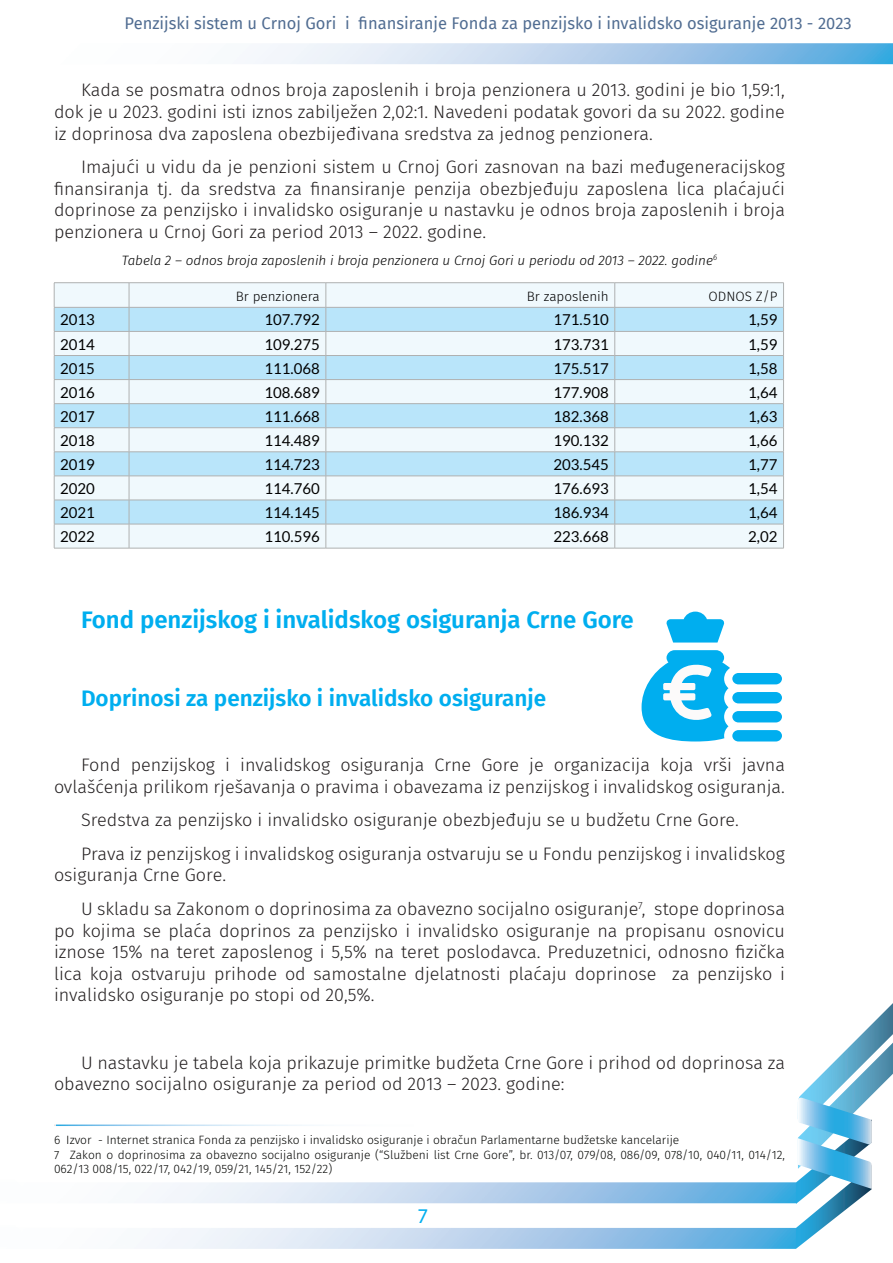
<style>
.page{position:relative;width:893px;height:1263px;background:#fff}
.page>*{position:absolute;margin:0;border:0;box-sizing:border-box;transform-origin:0 0}
.t1{font:600 24px "Fira Sans";color:#00aeef}
.t2{font:600 22.5px "Fira Sans";color:#00aeef}
.t3{font:21px "Myriad Pro";color:#00aeef}
.t4{font:300 18px/21.6px "Fira Sans";color:#231f20;text-align:justify}
.t5{font:16.5px "Fira Sans";color:#516d92}
.t6{font:15px "Lato";color:#000}
.Opis_tabela_i_grafik{font:italic 300 13.5px "Fira Sans";color:#000}
.t7{font:300 13.5px "Fira Sans";color:#000}
.Obican_text{font:300 12px/14.4px "Fira Sans";color:#040503}
</style>
<div class="page">
<img style="left:253px;top:43px;width:640px;height:21px">
<img style="left:156px;top:1228px;width:640px;height:21px">
<img style="left:155px;top:1182px;width:641px;height:21px">
<svg style="left:796px;top:1003px;width:97px;height:246px"></svg>
<div style="left:55px;top:283px;width:728px;height:265px;background:#f0f9fd"></div>
<svg style="left:55px;top:308px;width:728px;height:216px;fill:#b9e5fa"></svg>
<hr style="left:54px;top:282px;width:75px;height:1px;background:#afb1b1">
<hr style="left:129px;top:282px;width:197px;height:1px;background:#afb1b1">
<hr style="left:326px;top:282px;width:289px;height:1px;background:#afb1b1">
<hr style="left:615px;top:282px;width:169px;height:1px;background:#afb1b1">
<hr style="left:54px;top:548px;width:75px;height:1px;background:#afb1b1">
<hr style="left:129px;top:548px;width:197px;height:1px;background:#afb1b1">
<hr style="left:326px;top:548px;width:289px;height:1px;background:#afb1b1">
<hr style="left:615px;top:548px;width:169px;height:1px;background:#afb1b1">
<hr style="left:54px;top:307px;width:75px;height:1px;background:#afb1b1">
<hr style="left:54px;top:331px;width:75px;height:1px;background:#afb1b1">
<hr style="left:129px;top:307px;width:197px;height:1px;background:#afb1b1">
<hr style="left:129px;top:331px;width:197px;height:1px;background:#afb1b1">
<hr style="left:326px;top:307px;width:289px;height:1px;background:#afb1b1">
<hr style="left:326px;top:331px;width:289px;height:1px;background:#afb1b1">
<hr style="left:615px;top:307px;width:169px;height:1px;background:#afb1b1">
<hr style="left:615px;top:331px;width:169px;height:1px;background:#afb1b1">
<hr style="left:54px;top:355px;width:75px;height:1px;background:#afb1b1">
<hr style="left:54px;top:379px;width:75px;height:1px;background:#afb1b1">
<hr style="left:129px;top:355px;width:197px;height:1px;background:#afb1b1">
<hr style="left:129px;top:379px;width:197px;height:1px;background:#afb1b1">
<hr style="left:326px;top:355px;width:289px;height:1px;background:#afb1b1">
<hr style="left:326px;top:379px;width:289px;height:1px;background:#afb1b1">
<hr style="left:615px;top:355px;width:169px;height:1px;background:#afb1b1">
<hr style="left:615px;top:379px;width:169px;height:1px;background:#afb1b1">
<hr style="left:54px;top:403px;width:75px;height:1px;background:#afb1b1">
<hr style="left:54px;top:427px;width:75px;height:1px;background:#afb1b1">
<hr style="left:129px;top:403px;width:197px;height:1px;background:#afb1b1">
<hr style="left:129px;top:427px;width:197px;height:1px;background:#afb1b1">
<hr style="left:326px;top:403px;width:289px;height:1px;background:#afb1b1">
<hr style="left:326px;top:427px;width:289px;height:1px;background:#afb1b1">
<hr style="left:615px;top:403px;width:169px;height:1px;background:#afb1b1">
<hr style="left:615px;top:427px;width:169px;height:1px;background:#afb1b1">
<hr style="left:54px;top:452px;width:75px;height:1px;background:#afb1b1">
<hr style="left:54px;top:476px;width:75px;height:1px;background:#afb1b1">
<hr style="left:129px;top:452px;width:197px;height:1px;background:#afb1b1">
<hr style="left:129px;top:476px;width:197px;height:1px;background:#afb1b1">
<hr style="left:326px;top:452px;width:289px;height:1px;background:#afb1b1">
<hr style="left:326px;top:476px;width:289px;height:1px;background:#afb1b1">
<hr style="left:615px;top:452px;width:169px;height:1px;background:#afb1b1">
<hr style="left:615px;top:476px;width:169px;height:1px;background:#afb1b1">
<hr style="left:54px;top:500px;width:75px;height:1px;background:#afb1b1">
<svg style="left:54px;top:283px;width:1px;height:265px"></svg>
<hr style="left:54px;top:524px;width:75px;height:1px;background:#afb1b1">
<hr style="left:129px;top:500px;width:197px;height:1px;background:#afb1b1">
<svg style="left:129px;top:283px;width:1px;height:265px"></svg>
<hr style="left:129px;top:524px;width:197px;height:1px;background:#afb1b1">
<hr style="left:326px;top:500px;width:289px;height:1px;background:#afb1b1">
<svg style="left:326px;top:283px;width:1px;height:265px"></svg>
<hr style="left:326px;top:524px;width:289px;height:1px;background:#afb1b1">
<hr style="left:615px;top:500px;width:169px;height:1px;background:#afb1b1">
<svg style="left:614px;top:283px;width:1px;height:265px"></svg>
<svg style="left:783px;top:283px;width:1px;height:265px"></svg>
<hr style="left:615px;top:524px;width:169px;height:1px;background:#afb1b1">
<svg style="left:666px;top:612px;width:58px;height:30px"></svg>
<svg style="left:642px;top:650px;width:140px;height:91px"></svg>
<p class="t5" style="left:124px;top:11px;width:729px">Penzijski sistem u Crnoj Gori i finansiranje Fonda za penzijsko i invalidsko osiguranje 2013 - 2023</p>
<p class="t4" style="left:54px;top:79px;width:732px;text-indent:27px">Kada se posmatra odnos broja zaposlenih i broja penzionera u 2013. godini je bio 1,59:1, dok je u 2023. godini isti iznos zabilježen 2,02:1. Navedeni podatak govori da su 2022. godine iz doprinosa dva zaposlena obezbijeđivana sredstva za jednog penzionera.</p>
<p class="t4" style="left:54px;top:156px;width:732px;text-indent:27px">Imajući u vidu da je penzioni sistem u Crnoj Gori zasnovan na bazi međugeneracijskog finansiranja tj. da sredstva za finansiranje penzija obezbjeđuju zaposlena lica plaćajući doprinose za penzijsko i invalidsko osiguranje u nastavku je odnos broja zaposlenih i broja penzionera u Crnoj Gori za period 2013 – 2022. godine.</p>
<p class="Opis_tabela_i_grafik" style="left:122px;top:250px;width:597px">Tabela 2 – odnos broja zaposlenih i broja penzionera u Crnoj Gori u periodu od 2013 – 2022. godine<sup>6</sup></p>
<p class="t7" style="left:236px;top:287px;width:86px">Br penzionera</p>
<p class="t7" style="left:527px;top:287px;width:83px">Br zaposlenih</p>
<p class="t7" style="left:709px;top:287px;width:70px">ODNOS Z/P</p>
<p class="t6" style="left:60px;top:312px;width:36px">2013</p>
<p class="t6" style="left:264px;top:312px;width:57px">107.792</p>
<p class="t6" style="left:553px;top:312px;width:57px">171.510</p>
<p class="t6" style="left:748px;top:312px;width:31px">1,59</p>
<p class="t6" style="left:60px;top:336px;width:36px">2014</p>
<p class="t6" style="left:264px;top:336px;width:57px">109.275</p>
<p class="t6" style="left:553px;top:336px;width:57px">173.731</p>
<p class="t6" style="left:748px;top:336px;width:31px">1,59</p>
<p class="t6" style="left:60px;top:360px;width:36px">2015</p>
<p class="t6" style="left:264px;top:360px;width:57px">111.068</p>
<p class="t6" style="left:553px;top:360px;width:57px">175.517</p>
<p class="t6" style="left:748px;top:360px;width:31px">1,58</p>
<p class="t6" style="left:60px;top:384px;width:36px">2016</p>
<p class="t6" style="left:264px;top:384px;width:57px">108.689</p>
<p class="t6" style="left:553px;top:384px;width:57px">177.908</p>
<p class="t6" style="left:748px;top:384px;width:31px">1,64</p>
<p class="t6" style="left:60px;top:408px;width:36px">2017</p>
<p class="t6" style="left:264px;top:408px;width:57px">111.668</p>
<p class="t6" style="left:553px;top:408px;width:57px">182.368</p>
<p class="t6" style="left:748px;top:408px;width:31px">1,63</p>
<p class="t6" style="left:60px;top:432px;width:36px">2018</p>
<p class="t6" style="left:264px;top:432px;width:57px">114.489</p>
<p class="t6" style="left:553px;top:432px;width:57px">190.132</p>
<p class="t6" style="left:748px;top:432px;width:31px">1,66</p>
<p class="t6" style="left:60px;top:456px;width:36px">2019</p>
<p class="t6" style="left:264px;top:456px;width:57px">114.723</p>
<p class="t6" style="left:553px;top:456px;width:57px">203.545</p>
<p class="t6" style="left:748px;top:456px;width:31px">1,77</p>
<p class="t6" style="left:60px;top:480px;width:36px">2020</p>
<p class="t6" style="left:264px;top:480px;width:57px">114.760</p>
<p class="t6" style="left:553px;top:480px;width:57px">176.693</p>
<p class="t6" style="left:748px;top:480px;width:31px">1,54</p>
<p class="t6" style="left:60px;top:504px;width:36px">2021</p>
<p class="t6" style="left:264px;top:504px;width:57px">114.145</p>
<p class="t6" style="left:553px;top:504px;width:57px">186.934</p>
<p class="t6" style="left:748px;top:504px;width:31px">1,64</p>
<p class="t6" style="left:60px;top:528px;width:36px">2022</p>
<p class="t6" style="left:264px;top:528px;width:57px">110.596</p>
<p class="t6" style="left:553px;top:528px;width:57px">223.668</p>
<p class="t6" style="left:748px;top:528px;width:31px">2,02</p>
<p class="t1" style="left:81px;top:599px;width:554px">Fond penzijskog i invalidskog osiguranja Crne Gore</p>
<p class="t2" style="left:81px;top:679px;width:467px">Doprinosi za penzijsko i invalidsko osiguranje</p>
<p class="t4" style="left:54px;top:754px;width:732px;text-align:right">Fond penzijskog i invalidskog osiguranja Crne Gore je organizacija koja vrši javna ovlašćenja prilikom rješavanja o pravima i obavezama iz penzijskog i invalidskog osiguranja.</p>
<p class="t4" style="left:81px;top:809px;width:659px">Sredstva za penzijsko i invalidsko osiguranje obezbjeđuju se u budžetu Crne Gore.</p>
<p class="t4" style="left:54px;top:842px;width:732px;text-indent:27px">Prava iz penzijskog i invalidskog osiguranja ostvaruju se u Fondu penzijskog i invalidskog osiguranja Crne Gore.</p>
<p class="t4" style="left:54px;top:898px;width:732px;text-indent:27px">U skladu sa Zakonom o doprinosima za obavezno socijalno osiguranje<sup>7</sup>, stope doprinosa po kojima se plaća doprinos za penzijsko i invalidsko osiguranje na propisanu osnovicu iznose 15% na teret zaposlenog i 5,5% na teret poslodavca. Preduzetnici, odnosno fizička lica koja ostvaruju prihode od samostalne djelatnosti plaćaju doprinose za penzijsko i invalidsko osiguranje po stopi od 20,5%.</p>
<p class="t4" style="left:54px;top:1051px;width:732px;text-indent:27px">U nastavku je tabela koja prikazuje primitke budžeta Crne Gore i prihod od doprinosa za obavezno socijalno osiguranje za period od 2013 – 2023. godine:</p>
<p class="Obican_text" style="left:54px;top:1133px;width:627px">6 Izvor - Internet stranica Fonda za penzijsko i invalidsko osiguranje i obračun Parlamentarne budžetske kancelarije</p>
<p class="Obican_text" style="left:54px;top:1147px;width:732px">7 Zakon o doprinosima za obavezno socijalno osiguranje (“Službeni list Crne Gore”, br. 013/07, 079/08, 086/09, 078/10, 040/11, 014/12,<br>062/13 008/15, 022/17, 042/19, 059/21, 145/21, 152/22)</p>
<p class="t3" style="left:418px;top:1203px;width:12px">7</p>
</div>
